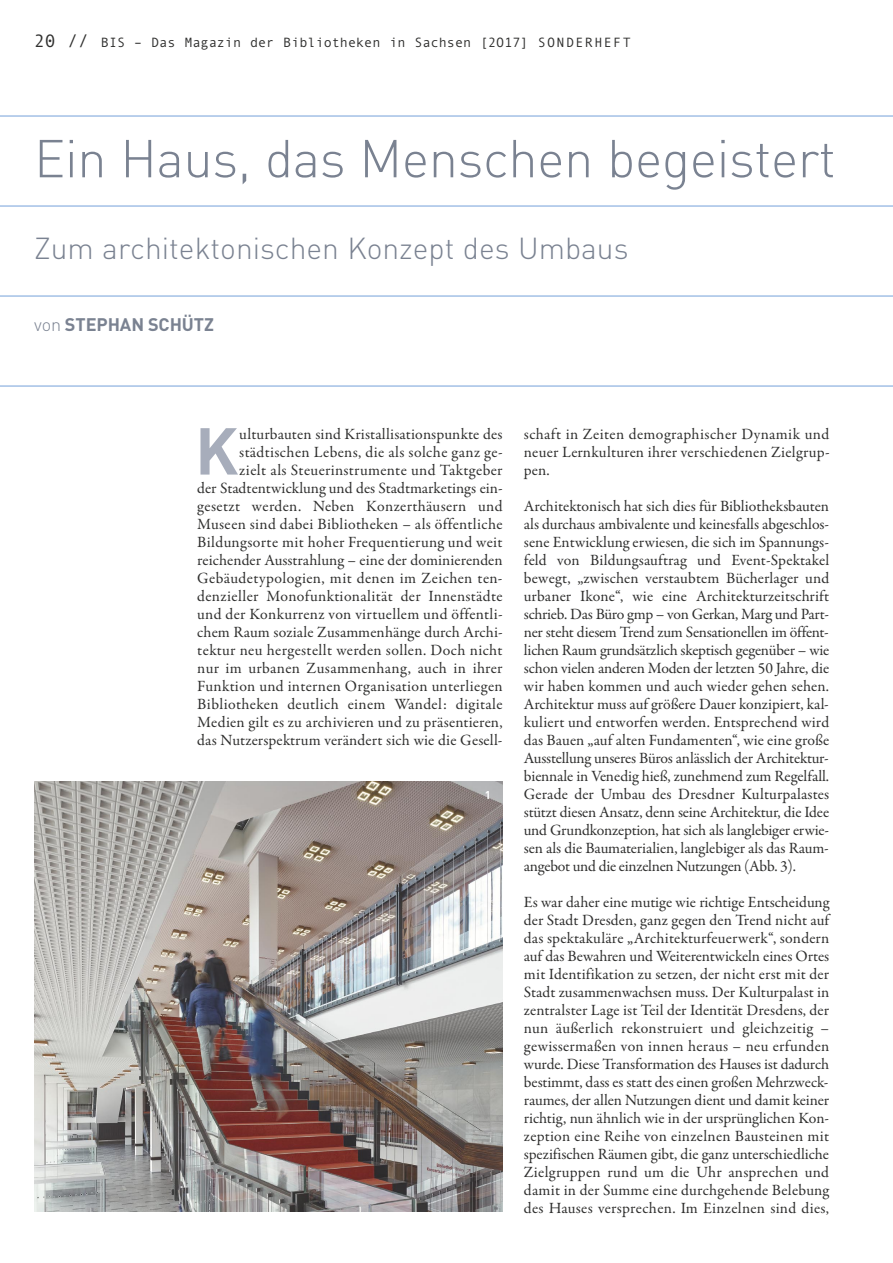
<style>
.page{position:relative;width:893px;height:1263px;background:#fff}
.page>*{position:absolute;margin:0;border:0;box-sizing:border-box;transform-origin:0 0}
.t1{font:700 65.1px "DIN";color:#a7adbb}
.t2{font:300 52.5px "DIN";letter-spacing:-.01em;color:#7a8291}
.t3{font:300 30px "DIN";color:#7a8291}
.t4{font:700 18px "DIN";letter-spacing:-.005em;color:#7a8291}
.t5{font:15.75px/18px "Garamond Premr Pro";letter-spacing:.015em;color:#2f2f2e;text-align:justify}
.t6{font:13.5px "Andale Mono";color:#2f2f2e}
.t7{font:700 11.25px "DIN";color:#fff}
.s1{font-size:18px}
.s2{font-weight:300}
</style>
<div class="page">
<hr style="left:0;top:115px;width:893px;height:2px;background:#a3c0e6">
<hr style="left:0;top:205px;width:893px;height:2px;background:#a3c0e6">
<hr style="left:0;top:295px;width:893px;height:2px;background:#a3c0e6">
<hr style="left:0;top:385px;width:893px;height:2px;background:#a3c0e6">
<img style="left:34px;top:781px;width:469px;height:430px">
<p class="t6" style="left:34px;top:37px;width:598px"><span class="s1">20 //</span> BIS – Das Magazin der Bibliotheken in Sachsen [2O17] SONDERHEFT</p>
<h2 class="t2" style="left:34px;top:140px;width:803px">Ein Haus, das Menschen begeistert</h2>
<h3 class="t3" style="left:34px;top:237px;width:596px">Zum architektonischen Konzept des Umbaus</h3>
<p class="t4" style="left:34px;top:318px;width:181px"><span class="s2">von</span> STEPHAN SCHÜTZ</p>
<p class="t5" style="left:197px;top:426px;width:307px;text-align:right">ulturbauten sind Kristallisationspunkte des städtischen Lebens, die als solche ganz ge -<br>zielt als Steuerinstrumente und Taktgeber<br>der Stadtentwicklung und des Stadtmarketings ein&shy;gesetzt werden. Neben Konzerthäusern und Museen sind dabei Bibliotheken – als öffentliche Bildungsorte mit hoher Frequentierung und weit reichender Ausstrahlung – eine der dominierenden Gebäudetypologien, mit denen im Zeichen ten&shy;denzieller Monofunktionalität der Innenstädte und der Konkurrenz von virtuellem und öffentli&shy;chem Raum soziale Zusammenhänge durch Archi&shy;tektur neu hergestellt werden sollen. Doch nicht nur im urbanen Zusammenhang, auch in ihrer Funktion und internen Organisation unterliegen Bibliotheken deutlich einem Wandel: digitale Medien gilt es zu archivieren und zu präsentieren, das Nutzerspektrum verändert sich wie die Gesell-</p>
<h1 class="t1" style="left:195px;top:428px;width:45px">K</h1>
<p class="t7" style="left:485px;top:791px;width:8px">1</p>
<p class="t5" style="left:524px;top:426px;width:307px">schaft in Zeiten demographischer Dynamik und neuer Lernkulturen ihrer verschiedenen Zielgrup&shy;pen.</p>
<p class="t5" style="left:524px;top:498px;width:307px">Architektonisch hat sich dies für Bibliotheksbauten als durchaus ambivalente und keinesfalls abgeschlos&shy;sene Entwicklung erwiesen, die sich im Spannungs&shy;feld von Bildungsauftrag und Event-Spektakel bewegt, „zwischen verstaubtem Bücherlager und urbaner Ikone“, wie eine Architekturzeitschrift schrieb. Das Büro gmp – von Gerkan, Marg und Part&shy;ner steht diesem Trend zum Sensationellen im öffent&shy;lichen Raum grundsätzlich skeptisch gegenüber – wie schon vielen anderen Moden der letzten 50 Jahre, die wir haben kommen und auch wieder gehen sehen.<br>Architektur muss auf größere Dauer konzipiert, kal&shy;kuliert und entworfen werden. Entsprechend wird das Bauen „auf alten Fundamenten“, wie eine große Ausstellung unseres Büros anlässlich der Architektur&shy;biennale in Venedig hieß, zunehmend zum Regelfall.<br>Gerade der Umbau des Dresdner Kulturpalastes stützt diesen Ansatz, denn seine Architektur, die Idee und Grundkonzeption, hat sich als langlebiger erwie&shy;sen als die Baumaterialien, langlebiger als das Raum&shy;angebot und die einzelnen Nutzungen (Abb. 3).</p>
<p class="t5" style="left:524px;top:894px;width:307px">Es war daher eine mutige wie richtige Entscheidung der Stadt Dresden, ganz gegen den Trend nicht auf das spektakuläre „Architekturfeuerwerk“, sondern auf das Bewahren und Weiterentwickeln eines Ortes mit Identifikation zu setzen, der nicht erst mit der Stadt zusammenwachsen muss. Der Kulturpalast in zentralster Lage ist Teil der Identität Dresdens, der nun äußerlich rekonstruiert und gleichzeitig – gewissermaßen von innen heraus – neu erfunden wurde. Diese Transformation des Hauses ist dadurch bestimmt, dass es statt des einen großen Mehrzweck&shy;raumes, der allen Nutzungen dient und damit keiner richtig, nun ähnlich wie in der ursprünglichen Kon&shy;zeption eine Reihe von einzelnen Bausteinen mit spezifischen Räumen gibt, die ganz unterschiedliche Zielgruppen rund um die Uhr ansprechen und damit in der Summe eine durchgehende Belebung des Hauses versprechen. Im Einzelnen sind dies,</p>
</div>
